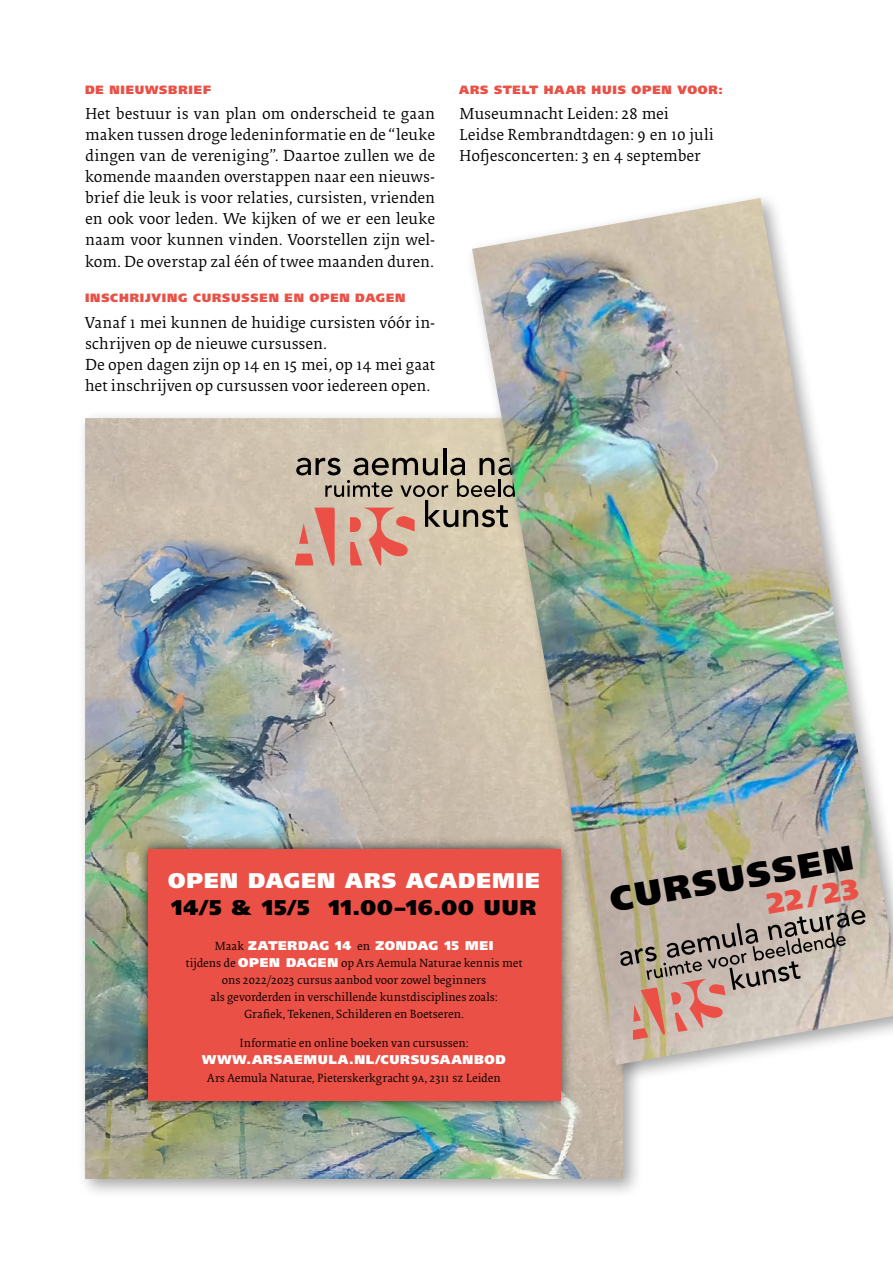
<style>
.page{position:relative;width:893px;height:1263px;background:#fff}
.page>*{position:absolute;margin:0;border:0;box-sizing:border-box;transform-origin:0 0}
.t1{font:900 34.5px "Frutiger";color:#000}
.t2{font:900 28.5px "Frutiger";color:#ea5045}
.t3{font:900 21.3px "Frutiger";letter-spacing:.045em;color:#000}
.t4{font:900 21.3px "Frutiger";letter-spacing:.05em;color:#fff}
.t5{font:16.5px/21px "Collis";letter-spacing:-.005em;color:#000}
.t6{font:900 12.6px "Frutiger";letter-spacing:.055em;color:#fff}
.t7{font:12.15px/17.1px "Collis";letter-spacing:-.005em;color:#000;text-align:center}
.t8{font:900 12px "Frutiger";letter-spacing:.065em;color:#ea5045}
.s1{font-family:"Collis";font-weight:400;font-size:12.15px;color:#000}
.s2{font-family:"Frutiger";font-weight:900;font-size:12.6px;color:#fff}
</style>
<div class="page">
<div style="left:77px;top:410px;width:566px;height:789px;background:#000;opacity:.35"></div>
<img style="left:85px;top:418px;width:538px;height:761px">
<img style="left:135px;top:836px;width:438px;height:278px">
<div style="left:148px;top:849px;width:412px;height:252px;background:#ea5045"></div>
<hr style="left:443px;top:448px;width:3px;height:27px;background:#000">
<svg style="left:295px;top:453px;width:170px;height:112px;background:#bea28f"></svg>
<svg style="left:622px;top:1178px;width:7px;height:7px"></svg>
<div style="left:465px;top:191px;width:428px;height:893px;background:#000;opacity:.35"></div>
<img style="left:472px;top:198px;width:421px;height:867px">
<svg style="left:620px;top:909px;width:245px;height:131px;background:#baa89d"></svg>
<p class="t8" style="left:85px;top:83px;width:127px">DE NIEUWSBRIEF</p>
<p class="t5" style="left:85px;top:105px;width:352px;text-align:justify">Het bestuur is van plan om onderscheid te gaan maken tussen droge ledeninformatie en de “leuke dingen van de vereniging”. Daartoe zullen we de komende maanden overstappen naar een nieuws&shy;brief die leuk is voor relaties, cursisten, vrienden en ook voor leden. We kijken of we er een leuke naam voor kunnen vinden. Voorstellen zijn wel&shy;kom. De overstap zal één of twee maanden duren.</p>
<p class="t8" style="left:85px;top:291px;width:322px">INSCHRIJVING CURSUSSEN EN OPEN DAGEN</p>
<p class="t5" style="left:85px;top:313px;width:352px">Vanaf 1 mei kunnen de huidige cursisten vóór in&shy;schrijven op de nieuwe cursussen.<br>De open dagen zijn op 14 en 15 mei, op 14 mei gaat het inschrijven op cursussen voor iedereen open.</p>
<p class="t8" style="left:459px;top:83px;width:265px">ARS STELT HAAR HUIS OPEN VOOR:</p>
<p class="t5" style="left:459px;top:105px;width:256px">Museumnacht Leiden: 28 mei<br>Leidse Rembrandtdagen: 9 en 10 juli<br>Hofjesconcerten: 3 en 4 september</p>
<p class="t4" style="left:168px;top:868px;width:373px">OPEN DAGEN ARS ACADEMIE</p>
<p class="t3" style="left:171px;top:895px;width:366px">14/5 &amp; 15/5 11.00–16.00 UUR</p>
<p class="t6" style="left:214px;top:937px;width:280px"><span class="s1">Maak</span> ZATERDAG 14 <span class="s1">en</span> ZONDAG 15 MEI</p>
<p class="t7" style="left:185px;top:955px;width:338px">tijdens de <span class="s2">OPEN DAGEN</span> op Ars Aemula Naturae kennis met ons 2022/2023 cursus aanbod voor zowel beginners<br>als gevorderden in verschillende kunstdisciplines zoals:<br>Grafiek, Tekenen, Schilderen en Boetseren.</p>
<p class="t7" style="left:239px;top:1036px;width:230px">Informatie en online boeken van cursussen:</p>
<p class="t6" style="left:202px;top:1052px;width:305px">WWW.ARSAEMULA.NL/CURSUSAANBOD</p>
<p class="t7" style="left:207px;top:1070px;width:295px">Ars Aemula Naturae, Pieterskerkgracht 9a, 2311 sz Leiden</p>
<h1 class="t1" style="left:607px;top:879px;width:247px;rotate:-10deg">CURSUSSEN</h1>
<h2 class="t2" style="left:764px;top:887px;width:94px;rotate:-10deg">22/23</h2>
</div>
